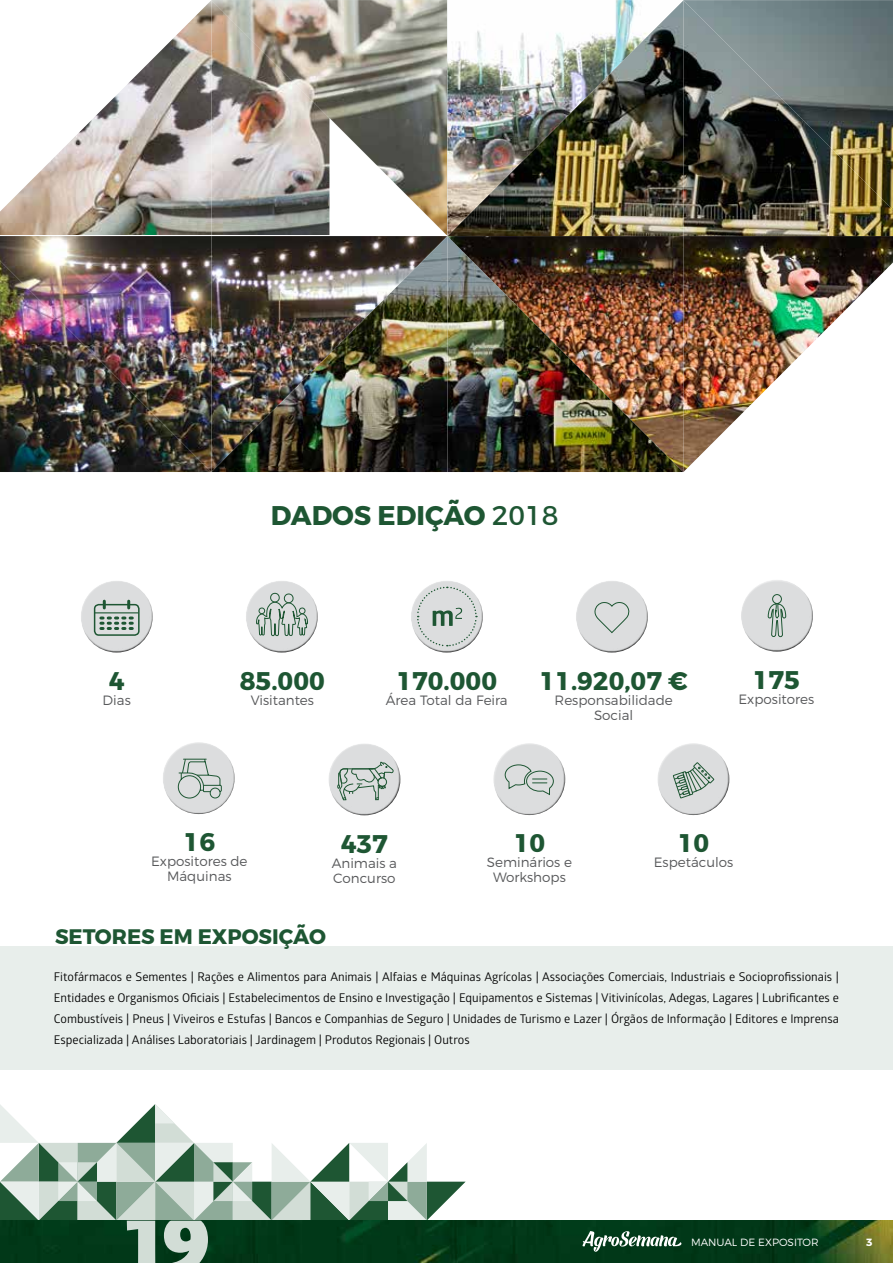
<style>
.page{position:relative;width:893px;height:1263px;background:#fff}
.page>*{position:absolute;margin:0;border:0;box-sizing:border-box;transform-origin:0 0}
.t1{font:700 27px "Montserrat";color:#1e5633}
.t2{font:700 25.5px "Montserrat";color:#1e5633}
.t3{font:700 21px "Montserrat";color:#1e5633}
.t4{font:300 13.5px/15px "Montserrat";color:#58595b;text-align:center}
.t5{font:12px/21px "Glober";color:#000;text-align:justify}
.t6{font:300 10.5px "Montserrat";color:#fff}
.t7{font:700 10.5px "Montserrat";color:#fff}
.s1{font-weight:400}
</style>
<div class="page">
<img style="left:466px;top:1220px;width:427px;height:43px">
<svg style="left:583px;top:1231px;width:98px;height:21px"></svg>
<svg style="left:0;top:1104px;width:466px;height:159px"></svg>
<div style="left:0;top:946px;width:893px;height:123px;background:#e8eeeb"></div>
<div style="left:740px;top:577px;width:72px;height:54px;background:#fff;opacity:.75"></div>
<div style="left:742px;top:591px;width:73px;height:61px;background:#000;opacity:.75"></div>
<svg style="left:767px;top:591px;width:19px;height:61px"></svg>
<div style="left:245px;top:578px;width:71px;height:54px;background:#fff;opacity:.75"></div>
<div style="left:247px;top:592px;width:73px;height:61px;background:#000;opacity:.75"></div>
<svg style="left:256px;top:592px;width:52px;height:46px;background:#b6c1bb"></svg>
<div style="left:162px;top:739px;width:71px;height:54px;background:#fff;opacity:.75"></div>
<div style="left:164px;top:753px;width:73px;height:61px;background:#000;opacity:.75"></div>
<svg style="left:178px;top:758px;width:44px;height:41px;background:#bdc7c2"></svg>
<div style="left:328px;top:741px;width:71px;height:54px;background:#fff;opacity:.75"></div>
<div style="left:329px;top:755px;width:74px;height:61px;background:#000;opacity:.75"></div>
<svg style="left:337px;top:762px;width:57px;height:42px;background:#bcc6c1"></svg>
<div style="left:80px;top:578px;width:71px;height:54px;background:#fff;opacity:.75"></div>
<div style="left:82px;top:592px;width:73px;height:61px;background:#000;opacity:.75"></div>
<div style="left:94px;top:604px;width:46px;height:32px;border:2px solid #1e5633;border-radius:4px"></div>
<hr style="left:95px;top:612px;width:43px;height:1px;background:#1e5633">
<svg style="left:103px;top:601px;width:3px;height:7px"></svg>
<svg style="left:101px;top:616px;width:31px;height:14px"></svg>
<svg style="left:127px;top:601px;width:3px;height:7px"></svg>
<div style="left:410px;top:578px;width:71px;height:54px;background:#fff;opacity:.75"></div>
<div style="left:412px;top:592px;width:73px;height:61px;background:#000;opacity:.75"></div>
<svg style="left:416px;top:586px;width:61px;height:61px;background:#cdd2d0"></svg>
<div style="left:575px;top:578px;width:72px;height:54px;background:#fff;opacity:.75"></div>
<div style="left:577px;top:592px;width:73px;height:61px;background:#000;opacity:.75"></div>
<div style="left:493px;top:740px;width:71px;height:54px;background:#fff;opacity:.75"></div>
<div style="left:494px;top:754px;width:74px;height:61px;background:#000;opacity:.75"></div>
<svg style="left:504px;top:764px;width:50px;height:32px;background:#c5ccc9"></svg>
<div style="left:657px;top:740px;width:71px;height:54px;background:#fff;opacity:.75"></div>
<div style="left:658px;top:754px;width:74px;height:61px;background:#000;opacity:.75"></div>
<svg style="left:672px;top:762px;width:43px;height:36px;background:#b1bfb8"></svg>
<img style="left:0;top:0;width:893px;height:236px">
<svg style="left:329px;top:118px;width:118px;height:118px"></svg>
<img style="left:0;top:236px;width:447px;height:236px">
<img style="left:447px;top:236px;width:446px;height:236px">
<img style="left:447px;top:0;width:236px;height:236px">
<img style="left:683px;top:0;width:210px;height:210px">
<svg style="left:594px;top:602px;width:36px;height:32px"></svg>
<h1 class="t1" style="left:271px;top:499px;width:289px">DADOS EDIÇÃO <span class="s1">2018</span></h1>
<h2 class="t2" style="left:109px;top:665px;width:17px">4</h2>
<p class="t4" style="left:103px;top:692px;width:30px">Dias</p>
<h2 class="t2" style="left:240px;top:665px;width:86px">85.000</h2>
<p class="t4" style="left:251px;top:693px;width:65px">Visitantes</p>
<h2 class="t2" style="left:396px;top:665px;width:102px">170.000</h2>
<p class="t4" style="left:386px;top:692px;width:123px">Área Total da Feira</p>
<h2 class="t2" style="left:539px;top:665px;width:150px">11.920,07 €</h2>
<p class="t4" style="left:555px;top:692px;width:120px">Responsabilidade<br>Social</p>
<h2 class="t2" style="left:753px;top:664px;width:49px">175</h2>
<p class="t4" style="left:738px;top:691px;width:77px">Expositores</p>
<h2 class="t2" style="left:184px;top:826px;width:33px">16</h2>
<p class="t4" style="left:151px;top:854px;width:98px">Expositores de<br>Máquinas</p>
<h2 class="t2" style="left:341px;top:828px;width:49px">437</h2>
<p class="t4" style="left:332px;top:855px;width:67px;text-align:left">Animais a<br>Concurso</p>
<h2 class="t2" style="left:514px;top:827px;width:33px">10</h2>
<p class="t4" style="left:487px;top:855px;width:87px">Seminários e<br>Workshops</p>
<h2 class="t2" style="left:678px;top:827px;width:33px">10</h2>
<p class="t4" style="left:654px;top:855px;width:81px">Espetáculos</p>
<h3 class="t3" style="left:55px;top:923px;width:272px">SETORES EM EXPOSIÇÃO</h3>
<p class="t5" style="left:54px;top:965px;width:787px">Fitofármacos e Sementes | Rações e Alimentos para Animais | Alfaias e Máquinas Agrícolas | Associações Comerciais, Industriais e Socioprofissionais | Entidades e Organismos Oficiais | Estabelecimentos de Ensino e Investigação | Equipamentos e Sistemas | Vitivinícolas, Adegas, Lagares | Lubrificantes e Combustíveis | Pneus | Viveiros e Estufas | Bancos e Companhias de Seguro | Unidades de Turismo e Lazer | Órgãos de Informação | Editores e Imprensa Especializada | Análises Laboratoriais | Jardinagem | Produtos Regionais | Outros</p>
<p class="t6" style="left:691px;top:1236px;width:129px">MANUAL DE EXPOSITOR</p>
<p class="t7" style="left:866px;top:1236px;width:8px">3</p>
</div>
